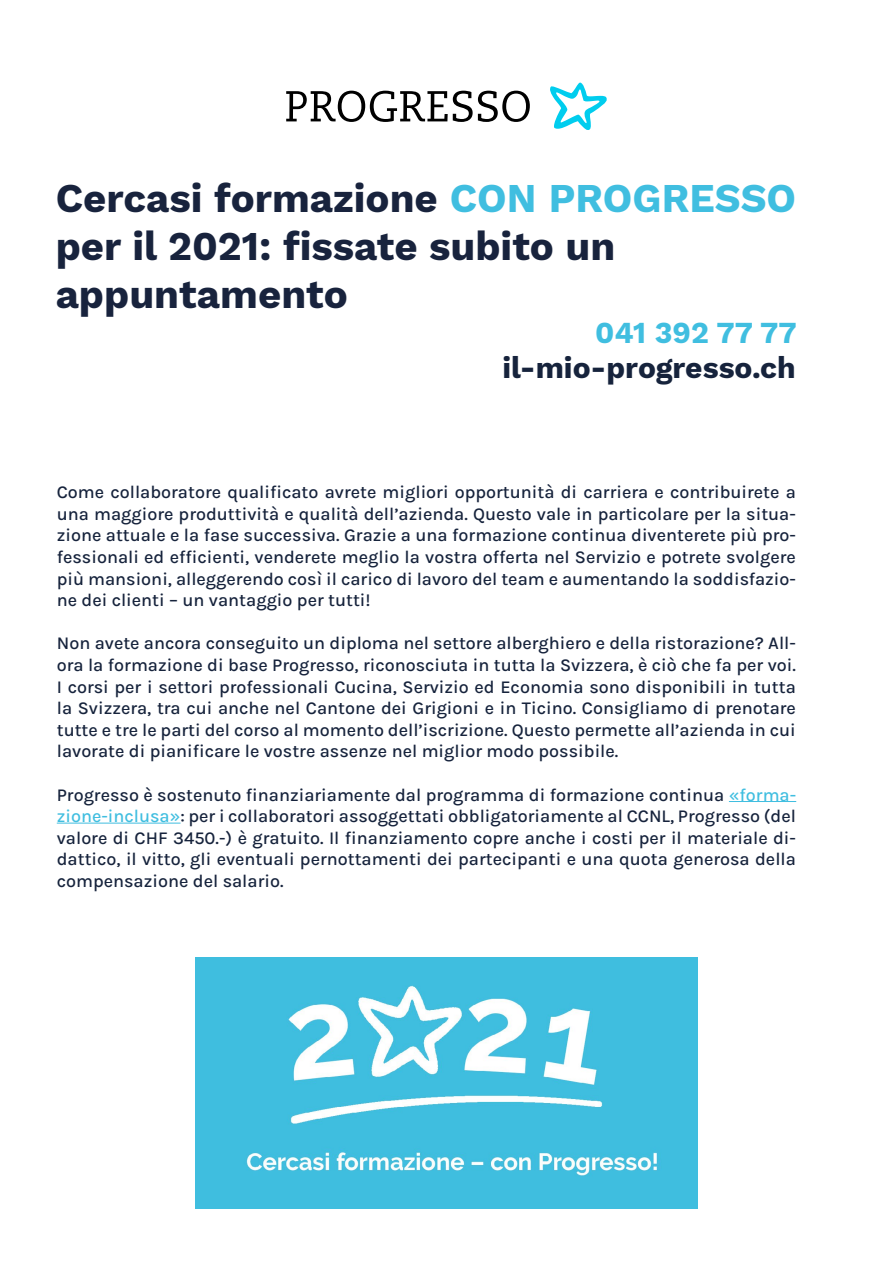
<style>
.page{position:relative;width:893px;height:1263px;background:#fff}
.page>*{position:absolute;margin:0;border:0;box-sizing:border-box;transform-origin:0 0}
.t1{font:40.2px/48.3px "Work Sans";color:#18233d}
.t2{font:30px "Work Sans";color:#16233c}
.t3{font:30px "Work Sans";color:#40bee0}
.t4{font:18px/21.6px "Karla";color:#16233c;text-align:justify}
.s1{color:#40bee0}
</style>
<div class="page">
<hr style="left:729px;top:801px;width:67px;height:1px;background:#40bee0">
<hr style="left:57px;top:823px;width:124px;height:1px;background:#40bee0">
<img style="left:195px;top:957px;width:503px;height:252px">
<svg style="left:550px;top:83px;width:57px;height:47px"></svg>
<svg style="left:286px;top:91px;width:244px;height:31px"></svg>
<h1 class="t1" style="left:56px;top:172px;width:742px">Cercasi formazione <span class="s1">CON PROGRESSO </span>per il 2021: fissate subito un appuntamento</h1>
<h2 class="t3" style="left:595px;top:310px;width:203px">041 392 77 77</h2>
<h2 class="t2" style="left:503px;top:345px;width:295px">il-mio-progresso.ch</h2>
<p class="t4" style="left:57px;top:481px;width:741px">Come collaboratore qualificato avrete migliori opportunità di carriera e contribuirete a una maggiore produttività e qualità dell’azienda. Questo vale in particolare per la situa&shy;zione attuale e la fase successiva. Grazie a una formazione continua diventerete più pro&shy;fessionali ed efficienti, venderete meglio la vostra offerta nel Servizio e potrete svolgere più mansioni, alleggerendo così il carico di lavoro del team e aumentando la soddisfazio&shy;ne dei clienti – un vantaggio per tutti!</p>
<p class="t4" style="left:57px;top:632px;width:741px">Non avete ancora conseguito un diploma nel settore alberghiero e della ristorazione? All&shy;ora la formazione di base Progresso, riconosciuta in tutta la Svizzera, è ciò che fa per voi.<br>I corsi per i settori professionali Cucina, Servizio ed Economia sono disponibili in tutta la Svizzera, tra cui anche nel Cantone dei Grigioni e in Ticino. Consigliamo di prenotare tutte e tre le parti del corso al momento dell’iscrizione. Questo permette all’azienda in cui lavorate di pianificare le vostre assenze nel miglior modo possibile.</p>
<p class="t4" style="left:57px;top:783px;width:741px">Progresso è sostenuto finanziariamente dal programma di formazione continua <span class="s1">«forma&shy;zione-inclusa»</span>: per i collaboratori assoggettati obbligatoriamente al CCNL, Progresso (del valore di CHF 3450.-) è gratuito. Il finanziamento copre anche i costi per il materiale di&shy;dattico, il vitto, gli eventuali pernottamenti dei partecipanti e una quota generosa della compensazione del salario.</p>
</div>
